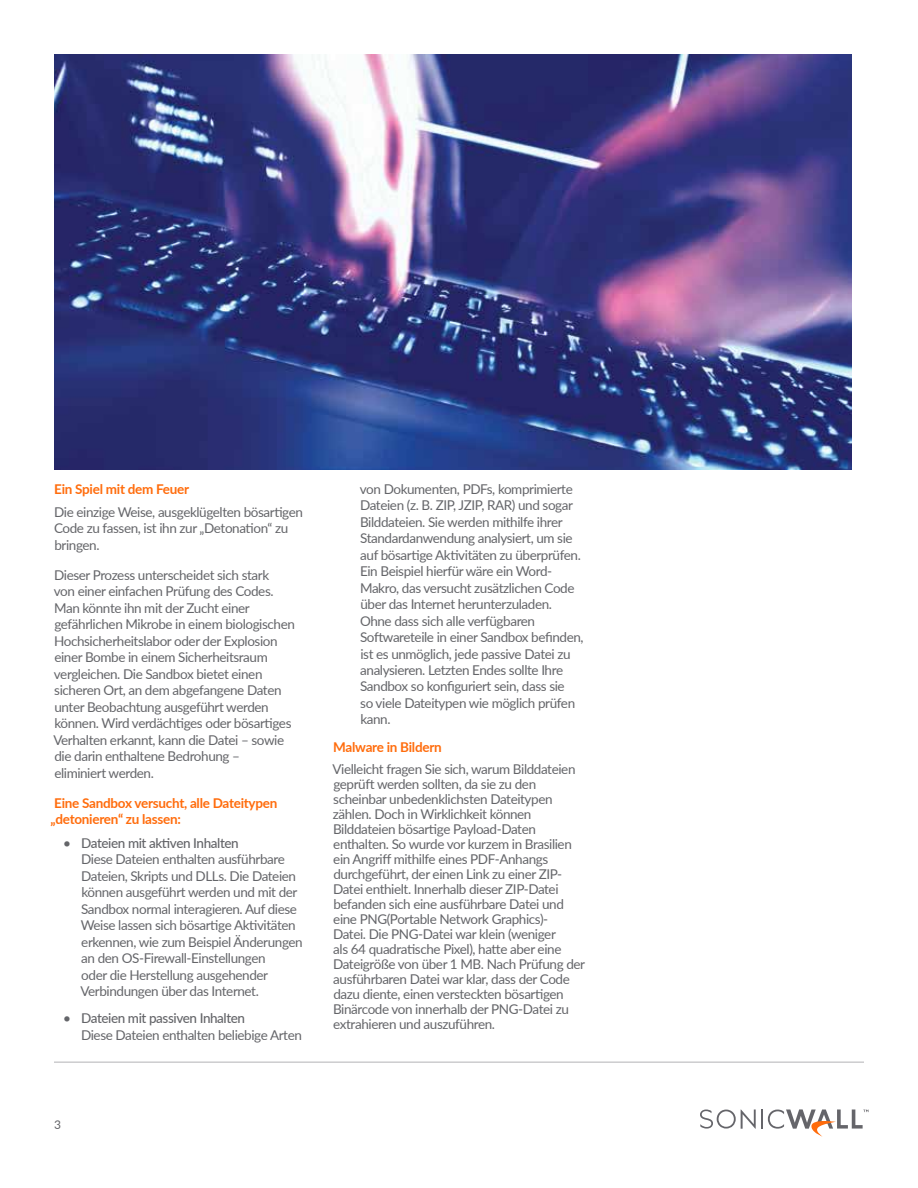
<style>
.page{position:relative;width:918px;height:1188px;background:#fff}
.page>*{position:absolute;margin:0;border:0;box-sizing:border-box;transform-origin:0 0}
.t1{font:13.5px/16.5px "Lato";letter-spacing:-.03em;color:#646569}
.t2{font:700 13.5px/16.5px "Lato";letter-spacing:-.02em;color:#ff6c0c}
.t3{font:500 13.5px "Lato";letter-spacing:-.03em;color:#646569}
.t4{font:12px "Lato";color:#646569}
</style>
<div class="page">
<hr style="left:54px;top:1062px;width:810px;height:1px;background:#b2b2b5">
<hr style="left:761px;top:1109px;width:2px;height:20px;background:#65656a">
<svg style="left:700px;top:1110px;width:56px;height:19px"></svg>
<svg style="left:768px;top:1109px;width:100px;height:28px"></svg>
<img style="left:54px;top:54px;width:797px;height:415px">
<p class="t2" style="left:54px;top:480px;width:136px">Ein Spiel mit dem Feuer</p>
<p class="t1" style="left:54px;top:503px;width:250px">Die einzige Weise, ausgeklügelten bösartigen<br>Code zu fassen, ist ihn zur „Detonation“ zu bringen.</p>
<p class="t1" style="left:54px;top:566px;width:243px">Dieser Prozess unterscheidet sich stark<br>von einer einfachen Prüfung des Codes.<br>Man könnte ihn mit der Zucht einer gefährlichen Mikrobe in einem biologischen Hochsicherheitslabor oder der Explosion einer Bombe in einem Sicherheitsraum vergleichen. Die Sandbox bietet einen sicheren Ort, an dem abgefangene Daten unter Beobachtung ausgeführt werden können. Wird verdächtiges oder bösartiges Verhalten erkannt, kann die Datei – sowie die darin enthaltene Bedrohung –<br>eliminiert werden.</p>
<p class="t2" style="left:51px;top:794px;width:228px">Eine Sandbox versucht, alle Dateitypen „detonieren“ zu lassen:</p>
<p class="t3" style="left:63px;top:833px;width:177px">• Dateien mit aktiven Inhalten</p>
<p class="t1" style="left:80px;top:850px;width:224px">Diese Dateien enthalten ausführbare Dateien, Skripts und DLLs. Die Dateien können ausgeführt werden und mit der Sandbox normal interagieren. Auf diese Weise lassen sich bösartige Aktivitäten erkennen, wie zum Beispiel Änderungen an den OS-Firewall-Einstellungen<br>oder die Herstellung ausgehender Verbindungen über das Internet.</p>
<p class="t3" style="left:63px;top:1009px;width:183px">• Dateien mit passiven Inhalten</p>
<p class="t1" style="left:81px;top:1026px;width:222px">Diese Dateien enthalten beliebige Arten</p>
<p class="t1" style="left:360px;top:480px;width:225px">von Dokumenten, PDFs, komprimierte Dateien (z. B. ZIP, JZIP, RAR) und sogar Bilddateien. Sie werden mithilfe ihrer Standardanwendung analysiert, um sie auf bösartige Aktivitäten zu überprüfen.<br>Ein Beispiel hierfür wäre ein Word-Makro, das versucht zusätzlichen Code über das Internet herunterzuladen.<br>Ohne dass sich alle verfügbaren Softwareteile in einer Sandbox befinden, ist es unmöglich, jede passive Datei zu analysieren. Letzten Endes sollte Ihre Sandbox so konfiguriert sein, dass sie<br>so viele Dateitypen wie möglich prüfen kann.</p>
<p class="t2" style="left:333px;top:738px;width:110px">Malware in Bildern</p>
<p class="t1" style="left:332px;top:761px;width:254px;line-height:15px">Vielleicht fragen Sie sich, warum Bilddateien geprüft werden sollten, da sie zu den scheinbar unbedenklichsten Dateitypen zählen. Doch in Wirklichkeit können Bilddateien bösartige Payload-Daten enthalten. So wurde vor kurzem in Brasilien ein Angriff mithilfe eines PDF-Anhangs durchgeführt, der einen Link zu einer ZIP-Datei enthielt. Innerhalb dieser ZIP-Datei befanden sich eine ausführbare Datei und eine PNG(Portable Network Graphics)-<br>Datei. Die PNG-Datei war klein (weniger<br>als 64 quadratische Pixel), hatte aber eine Dateigröße von über 1 MB. Nach Prüfung der ausführbaren Datei war klar, dass der Code dazu diente, einen versteckten bösartigen Binärcode von innerhalb der PNG-Datei zu extrahieren und auszuführen.</p>
<p class="t4" style="left:54px;top:1116px;width:8px">3</p>
</div>
